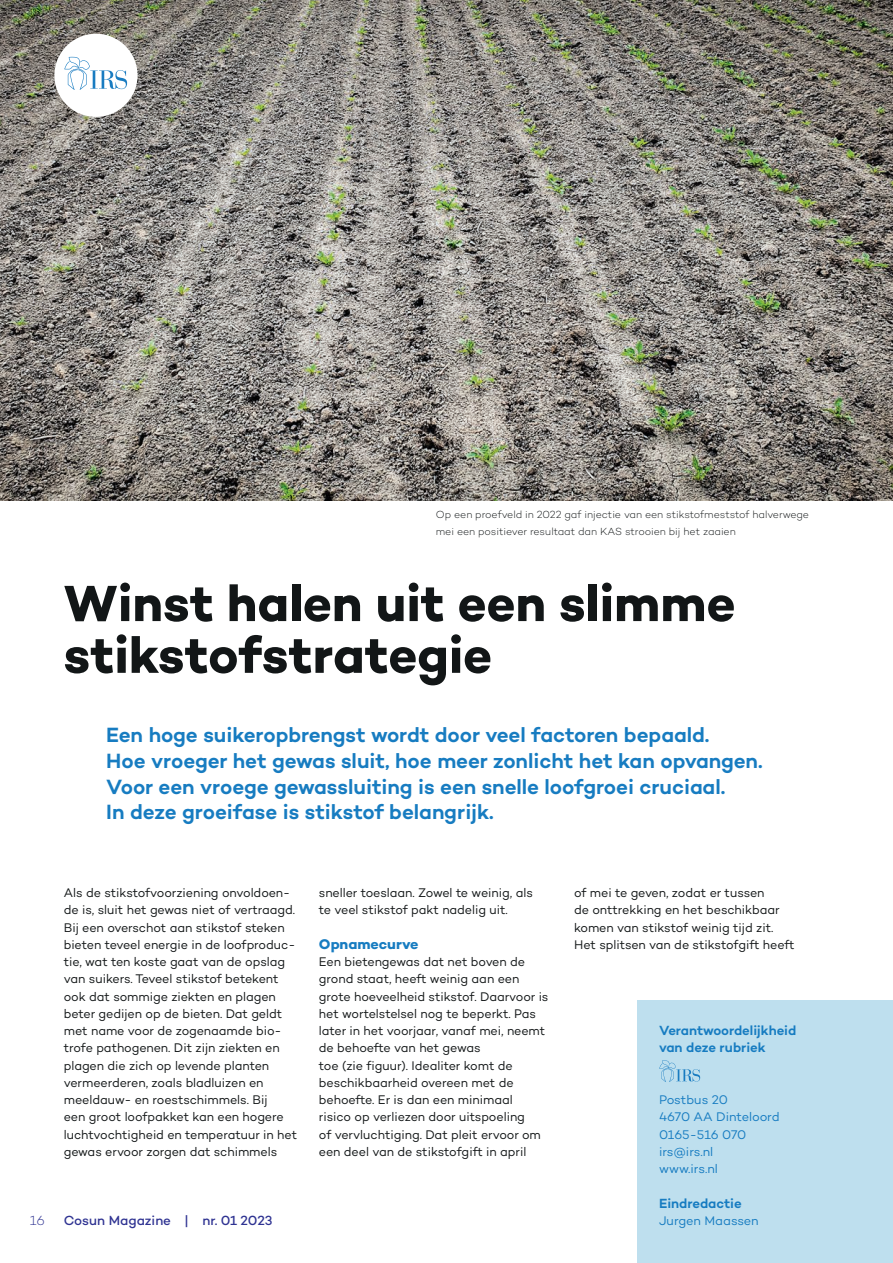
<style>
.page{position:relative;width:893px;height:1263px;background:#fff}
.page>*{position:absolute;margin:0;border:0;box-sizing:border-box;transform-origin:0 0}
.t1{font:700 51.75px/51.8px "Campton";color:#121617}
.t2{font:600 21px/25.8px "Campton";letter-spacing:-.005em;color:#177cc1}
.t3{font:700 14.25px "Campton";letter-spacing:-.005em;color:#177cc1}
.t4{font:600 13.5px/17.2px "Campton";letter-spacing:-.005em;color:#177cc1}
.t5{font:500 13.5px "Campton";color:#2f3392}
.t6{font:300 13.5px "Campton";color:#2f3392}
.t7{font:12.75px/17.2px "Campton";letter-spacing:-.005em;color:#121617}
.t8{font:12.75px/17.2px "Campton";letter-spacing:-.005em;color:#177cc1}
.t9{font:300 10.5px/17.2px "Campton";letter-spacing:-.01em;color:#121617}
</style>
<div class="page">
<img style="left:0;top:0;width:893px;height:500px">
<div style="left:54px;top:34px;width:84px;height:83px;background:#fff;border-radius:50%"></div>
<svg style="left:64px;top:57px;width:63px;height:33px"></svg>
<div style="left:638px;top:1001px;width:255px;height:262px;background:#bedfee"></div>
<svg style="left:659px;top:1060px;width:41px;height:22px"></svg>
<p class="t9" style="left:436px;top:505px;width:375px">Op een proefveld in 2022 gaf injectie van een stikstofmeststof halverwege mei een positiever resultaat dan KAS strooien bij het zaaien</p>
<h1 class="t1" style="left:64px;top:577px;width:673px">Winst halen uit een slimme stikstofstrategie</h1>
<h2 class="t2" style="left:106px;top:721px;width:658px">Een hoge suikeropbrengst wordt door veel factoren bepaald.<br>Hoe vroeger het gewas sluit, hoe meer zonlicht het kan opvangen.<br>Voor een vroege gewassluiting is een snelle loofgroei cruciaal.<br>In deze groeifase is stikstof belangrijk.</h2>
<p class="t7" style="left:64px;top:884px;width:235px">Als de stikstofvoorziening onvoldoen&shy;de is, sluit het gewas niet of vertraagd.<br>Bij een overschot aan stikstof steken bieten teveel energie in de loofproduc&shy;tie, wat ten koste gaat van de opslag van suikers. Teveel stikstof betekent ook dat sommige ziekten en plagen beter gedijen op de bieten. Dat geldt met name voor de zogenaamde bio&shy;trofe pathogenen. Dit zijn ziekten en plagen die zich op levende planten vermeerderen, zoals bladluizen en meeldauw- en roestschimmels. Bij<br>een groot loofpakket kan een hogere luchtvochtigheid en temperatuur in het gewas ervoor zorgen dat schimmels</p>
<p class="t7" style="left:319px;top:884px;width:216px">sneller toeslaan. Zowel te weinig, als te veel stikstof pakt nadelig uit.</p>
<p class="t3" style="left:319px;top:935px;width:101px">Opnamecurve</p>
<p class="t7" style="left:319px;top:953px;width:231px">Een bietengewas dat net boven de grond staat, heeft weinig aan een grote hoeveelheid stikstof. Daarvoor is het wortelstelsel nog te beperkt. Pas later in het voorjaar, vanaf mei, neemt de behoefte van het gewas<br>toe (zie figuur). Idealiter komt de beschikbaarheid overeen met de behoefte. Er is dan een minimaal<br>risico op verliezen door uitspoeling<br>of vervluchtiging. Dat pleit ervoor om een deel van de stikstofgift in april</p>
<p class="t6" style="left:30px;top:1212px;width:17px">16</p>
<p class="t5" style="left:64px;top:1212px;width:210px">Cosun Magazine | nr. 01 2023</p>
<p class="t7" style="left:574px;top:884px;width:222px">of mei te geven, zodat er tussen<br>de onttrekking en het beschikbaar komen van stikstof weinig tijd zit.<br>Het splitsen van de stikstofgift heeft</p>
<p class="t4" style="left:659px;top:1021px;width:139px">Verantwoordelijkheid van deze -rubriek</p>
<p class="t8" style="left:659px;top:1091px;width:122px">Postbus 20<br>4670 AA Dinteloord<br>0165-516 070 irs@irs.nl<br>www.irs.nl</p>
<p class="t4" style="left:659px;top:1194px;width:84px">Eindredactie</p>
<p class="t8" style="left:659px;top:1212px;width:101px">Jurgen Maassen</p>
</div>
